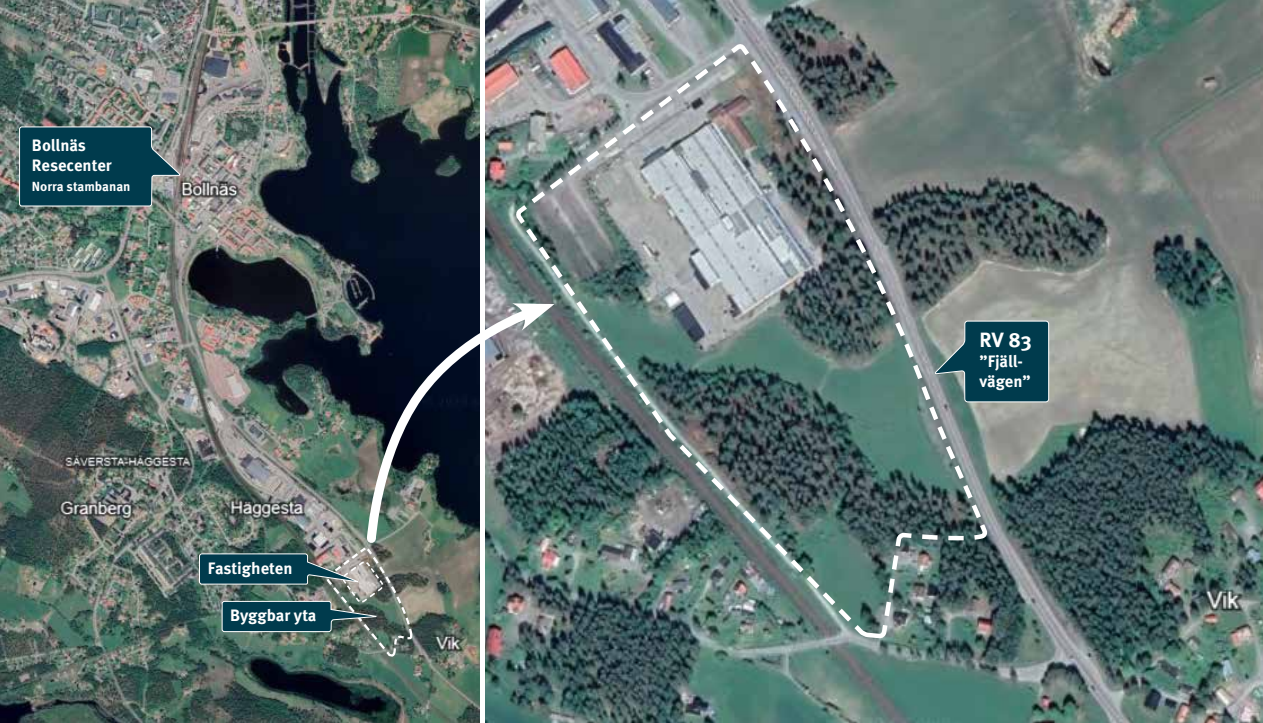
<style>
.page{position:relative;width:1263px;height:723px;background:#fff}
.page>*{position:absolute;margin:0;border:0;box-sizing:border-box;transform-origin:0 0}
.t1{font:700 20.7px "Meta OT";color:#fff}
.t2{font:700 16.5px/19.8px "Meta OT";letter-spacing:-.005em;color:#fff}
.t3{font:700 13.2px "Meta OT";color:#fff}
</style>
<div class="page">
<img style="left:0;top:0;width:479px;height:723px">
<img style="left:19px;top:46px;width:162px;height:289px">
<img style="left:199px;top:546px;width:215px;height:112px">
<img style="left:486px;top:0;width:777px;height:723px">
<img style="left:512px;top:46px;width:478px;height:595px">
<svg style="left:362px;top:303px;width:180px;height:244px"></svg>
<svg style="left:512px;top:223px;width:158px;height:209px"></svg>
<svg style="left:924px;top:163px;width:125px;height:360px"></svg>
<p class="t2" style="left:32px;top:136px;width:81px">Bollnäs<br>Resecenter</p>
<p class="t3" style="left:32px;top:178px;width:100px">Norra stambanan</p>
<p class="t2" style="left:208px;top:559px;width:86px">Fastigheten</p>
<p class="t2" style="left:230px;top:606px;width:88px">Byggbar yta</p>
<p class="t1" style="left:979px;top:328px;width:54px">RV 83</p>
<p class="t2" style="left:979px;top:352px;width:53px">”Fjäll&shy;vägen”</p>
</div>
